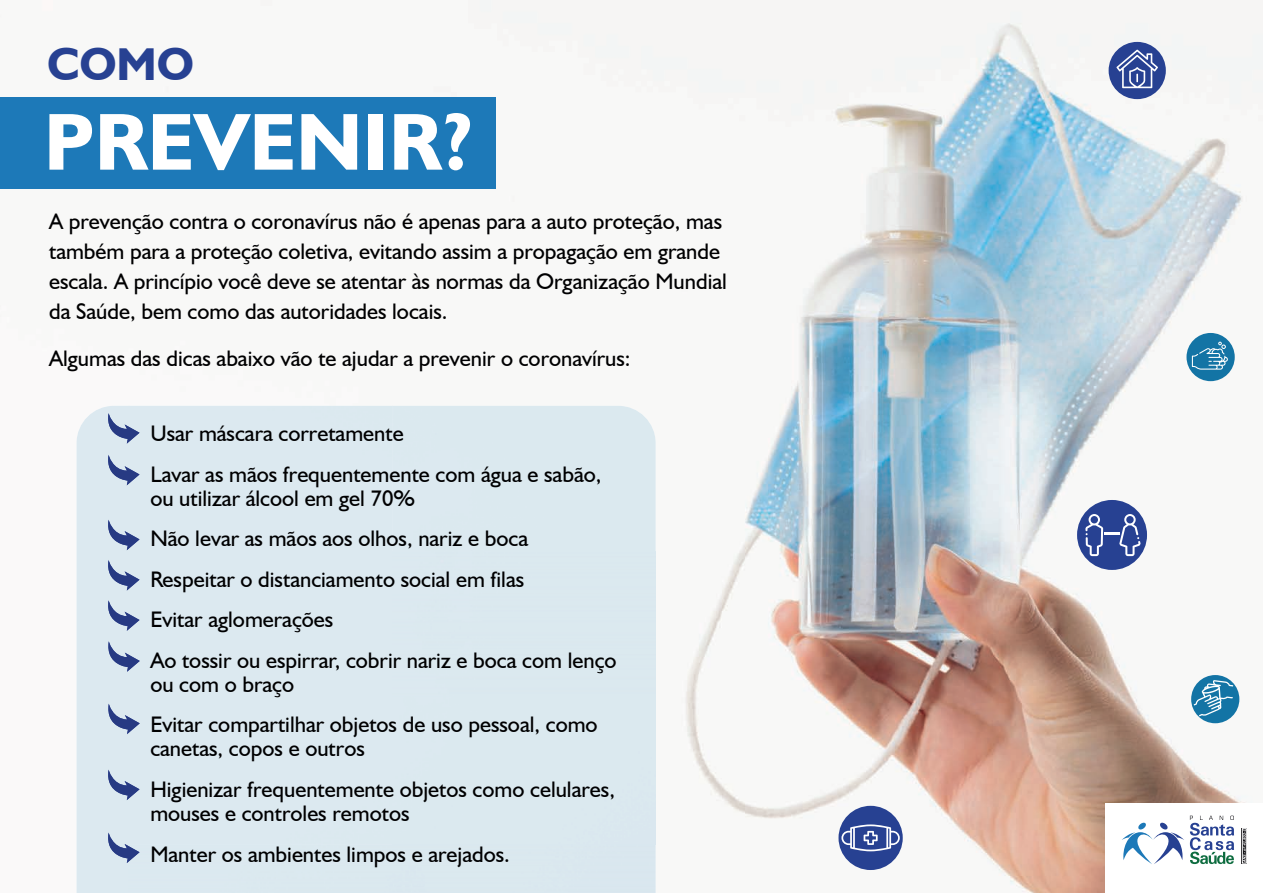
<style>
.page{position:relative;width:1263px;height:893px;background:#fff}
.page>*{position:absolute;margin:0;border:0;box-sizing:border-box;transform-origin:0 0}
.t1{font:700 81.3px "Humanist 521 BT";color:#fff}
.t2{font:700 46.05px "Humanist 521 BT";color:#274192}
.t3{font:22.5px/40.5px "Humanist 521 BT";color:#000001}
</style>
<div class="page">
<img style="left:0;top:0;width:1263px;height:893px">
<div style="left:77px;top:406px;width:579px;height:487px;background:#dce9f0"></div>
<div style="left:0;top:97px;width:495px;height:92px;background:#1d79b8"></div>
<div style="left:1105px;top:803px;width:158px;height:90px;background:#fff"></div>
<svg style="left:1122px;top:823px;width:62px;height:41px"></svg>
<svg style="left:1190px;top:816px;width:44px;height:48px"></svg>
<svg style="left:1242px;top:828px;width:5px;height:36px"></svg>
<div style="left:1242px;top:829px;width:4px;height:34px;border:1px solid #fff"></div>
<div style="left:1077px;top:500px;width:70px;height:70px;background:#274192;border-radius:50%"></div>
<svg style="left:1085px;top:514px;width:56px;height:42px"></svg>
<div style="left:1186px;top:333px;width:49px;height:48px;background:#1374a5;border-radius:50%"></div>
<svg style="left:1192px;top:342px;width:36px;height:28px"></svg>
<div style="left:838px;top:806px;width:65px;height:64px;background:#274192;border-radius:50%"></div>
<svg style="left:841px;top:824px;width:59px;height:27px"></svg>
<div style="left:1191px;top:675px;width:48px;height:48px;background:#1374a5;border-radius:50%"></div>
<svg style="left:1194px;top:680px;width:39px;height:36px"></svg>
<svg style="left:105px;top:413px;width:35px;height:31px"></svg>
<svg style="left:105px;top:455px;width:35px;height:30px"></svg>
<svg style="left:105px;top:520px;width:35px;height:30px"></svg>
<svg style="left:105px;top:560px;width:35px;height:30px"></svg>
<svg style="left:105px;top:641px;width:35px;height:31px"></svg>
<svg style="left:105px;top:704px;width:35px;height:30px"></svg>
<svg style="left:105px;top:770px;width:35px;height:30px"></svg>
<svg style="left:105px;top:832px;width:35px;height:31px"></svg>
<svg style="left:105px;top:600px;width:35px;height:31px"></svg>
<div style="left:1108px;top:42px;width:58px;height:57px;background:#274192;border-radius:50%"></div>
<svg style="left:1116px;top:50px;width:42px;height:38px"></svg>
<h2 class="t2" style="left:47px;top:36px;width:149px">COMO</h2>
<h1 class="t1" style="left:44px;top:91px;width:431px">PREVENIR?</h1>
<p class="t3" style="left:49px;top:206px;width:679px;line-height:30px">A prevenção contra o coronavírus não é apenas para a auto proteção, mas também para a proteção coletiva, evitando assim a propagação em grande escala. A princípio você deve se atentar às normas da Organização Mundial da Saúde, bem como das autoridades locais.</p>
<p class="t3" style="left:49px;top:337px;width:583px">Algumas das dicas abaixo vão te ajudar a prevenir o coronavírus:</p>
<p class="t3" style="left:150px;top:413px;width:453px">Usar máscara corretamente<br>Lavar as mãos frequentemente com água e sabão,</p>
<p class="t3" style="left:150px;top:478px;width:468px">ou utilizar álcool em gel 70%<br>Não levar as mãos aos olhos, nariz e boca Respeitar o distanciamento social em filas<br>Evitar aglomerações<br>Ao tossir ou espirrar, cobrir nariz e boca com lenço</p>
<p class="t3" style="left:150px;top:664px;width:449px">ou com o braço<br>Evitar compartilhar objetos de uso pessoal, como</p>
<p class="t3" style="left:150px;top:728px;width:466px">canetas, copos e outros<br>Higienizar frequentemente objetos como celulares,</p>
<p class="t3" style="left:150px;top:793px;width:361px">mouses e controles remotos<br>Manter os ambientes limpos e arejados.</p>
</div>
